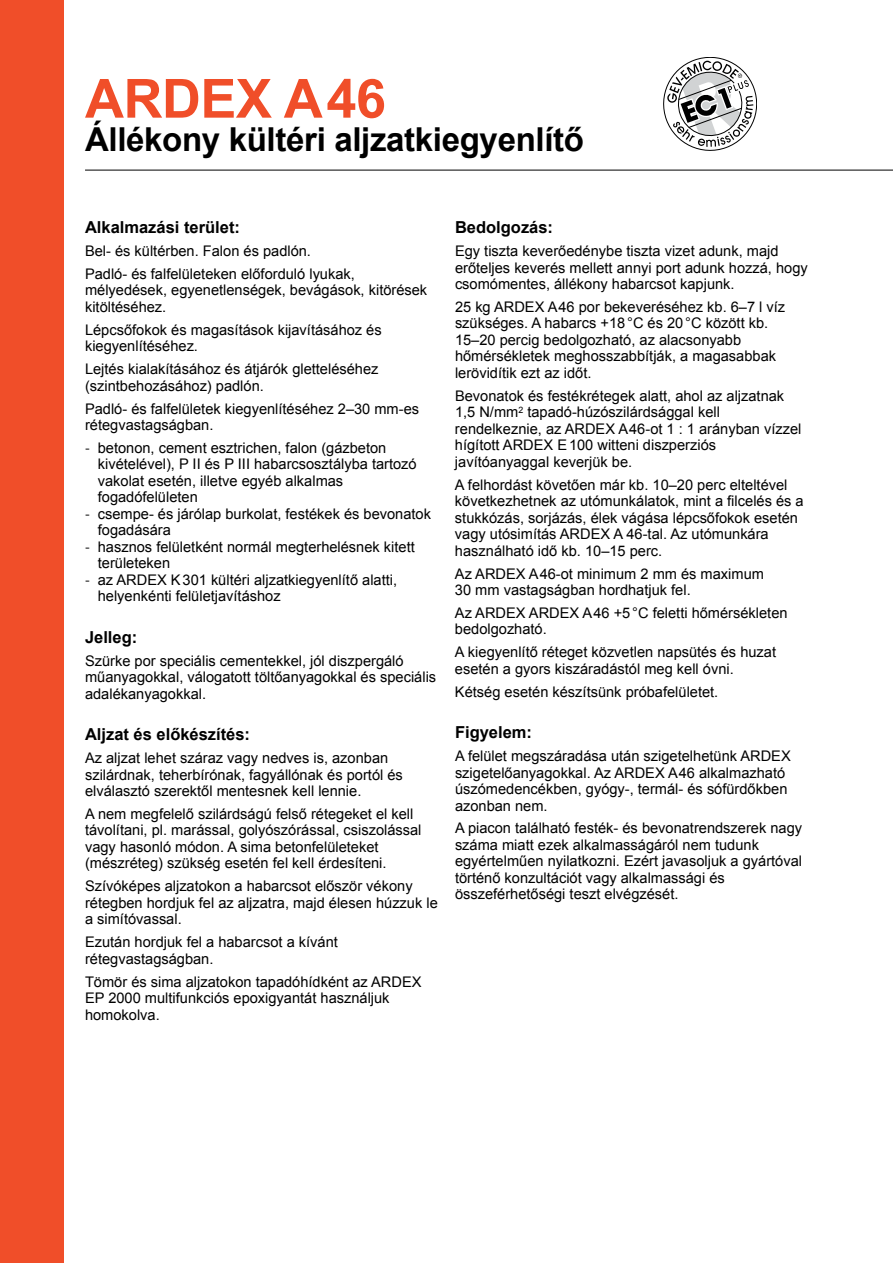
<style>
.page{position:relative;width:893px;height:1263px;background:#fff}
.page>*{position:absolute;margin:0;border:0;box-sizing:border-box;transform-origin:0 0}
.t1{font:700 54px "Arial";letter-spacing:-.01em;color:#f04e29}
.t2{font:700 33px "Arial";letter-spacing:-.01em;color:#000}
.t3{font:700 16.5px "Arial";color:#000}
.t4{font:14.7px/16.5px "Arial";color:#000}
.s1{font-family:"News Gothic BT"}
</style>
<div class="page">
<div style="left:0;top:0;width:64px;height:1263px;background:#f04e29"></div>
<hr style="left:85px;top:170px;width:808px;height:1px;background:#000">
<svg style="left:663px;top:57px;width:94px;height:94px"></svg>
<h1 class="t1" style="left:85px;top:63px;width:302px">ARDEX A46</h1>
<h2 class="t2" style="left:85px;top:117px;width:500px">Állékony kültéri aljzatkiegyenlítő</h2>
<p class="t3" style="left:85px;top:216px;width:156px">Alkalmazási terület:</p>
<p class="t4" style="left:85px;top:240px;width:271px;line-height:22.8px">Bel- és kültérben. Falon és padlón.<br>Padló- és falfelületeken előforduló lyukak,</p>
<p class="t4" style="left:85px;top:282px;width:344px">mélyedések, egyenetlenségek, bevágások, kitörések kitöltéséhez.</p>
<p class="t4" style="left:85px;top:321px;width:298px">Lépcsőfokok és magasítások kijavításához és kiegyenlítéséhez.</p>
<p class="t4" style="left:85px;top:361px;width:295px">Lejtés kialakításához és átjárók gletteléséhez (szintbehozásához) padlón.</p>
<p class="t4" style="left:85px;top:400px;width:336px">Padló- és falfelületek kiegyenlítéséhez 2–30 mm-es rétegvastagságban.</p>
<p class="t4" style="left:98px;top:440px;width:320px;text-indent:-13px"><span class="s1">-</span> betonon, cement esztrichen, falon (gázbeton kivételével), P II és P III habarcsosztályba tartozó vakolat esetén, illetve egyéb alkalmas fogadófelületen</p>
<p class="t4" style="left:98px;top:506px;width:335px;text-indent:-13px"><span class="s1">-</span> csempe- és járólap burkolat, festékek és bevonatok fogadására</p>
<p class="t4" style="left:98px;top:539px;width:319px;text-indent:-13px"><span class="s1">-</span> hasznos felületként normál megterhelésnek kitett területeken</p>
<p class="t4" style="left:98px;top:572px;width:301px;text-indent:-13px"><span class="s1">-</span> az ARDEX K301 kültéri aljzatkiegyenlítő alatti, helyenkénti felületjavításhoz</p>
<p class="t3" style="left:85px;top:626px;width:54px">Jelleg:</p>
<p class="t4" style="left:85px;top:652px;width:353px">Szürke por speciális cementekkel, jól diszpergáló műanyagokkal, válogatott töltőanyagokkal és speciális adalékanyagokkal.</p>
<p class="t3" style="left:85px;top:723px;width:167px">Aljzat és előkészítés:</p>
<p class="t4" style="left:85px;top:750px;width:319px">Az aljzat lehet száraz vagy nedves is, azonban szilárdnak, teherbírónak, fagyállónak és portól és elválasztó szerektől mentesnek kell lennie.</p>
<p class="t4" style="left:85px;top:806px;width:338px">A nem megfelelő szilárdságú felső rétegeket el kell távolítani, pl. marással, golyószórással, csiszolással vagy hasonló módon. A sima betonfelületeket (mészréteg) szükség esetén fel kell érdesíteni.</p>
<p class="t4" style="left:85px;top:878px;width:354px">Szívóképes aljzatokon a habarcsot először vékony rétegben hordjuk fel az aljzatra, majd élesen húzzuk le a simítóvassal.</p>
<p class="t4" style="left:85px;top:934px;width:254px">Ezután hordjuk fel a habarcsot a kívánt rétegvastagságban.</p>
<p class="t4" style="left:85px;top:973px;width:338px">Tömör és sima aljzatokon tapadóhídként az ARDEX<br>EP 2000 multifunkciós epoxigyantát használjuk homokolva.</p>
<p class="t3" style="left:455px;top:216px;width:100px">Bedolgozás:</p>
<p class="t4" style="left:455px;top:243px;width:354px">Egy tiszta keverőedénybe tiszta vizet adunk, majd erőteljes keverés mellett annyi port adunk hozzá, hogy csomómentes, állékony habarcsot kapjunk.</p>
<p class="t4" style="left:455px;top:299px;width:332px">25 kg ARDEX A46 por bekeveréséhez kb. 6–7 l víz szükséges. A habarcs +18°C és 20°C között kb.<br>15–20 percig bedolgozható, az alacsonyabb hőmérsékletek meghosszabbítják, a magasabbak lerövidítik ezt az időt.</p>
<p class="t4" style="left:455px;top:387px;width:348px">Bevonatok és festékrétegek alatt, ahol az aljzatnak 1,5 N/mm<sup>2</sup> tapadó-húzószilárdsággal kell rendelkeznie, az ARDEX A46-ot 1 : 1 arányban vízzel hígított ARDEX E100 witteni diszperziós javítóanyaggal keverjük be.</p>
<p class="t4" style="left:455px;top:476px;width:350px">A felhordást követően már kb. 10–20 perc elteltével következhetnek az utómunkálatok, mint a filcelés és a stukkózás, sorjázás, élek vágása lépcsőfokok esetén vagy utósimítás ARDEX A 46-tal. Az utómunkára használható idő kb. 10–15 perc.</p>
<p class="t4" style="left:455px;top:565px;width:311px">Az ARDEX A46-ot minimum 2 mm és maximum<br>30 mm vastagságban hordhatjuk fel.</p>
<p class="t4" style="left:455px;top:605px;width:334px">Az ARDEX ARDEX A46 +5°C feletti hőmérsékleten bedolgozható.</p>
<p class="t4" style="left:455px;top:644px;width:323px">A kiegyenlítő réteget közvetlen napsütés és huzat esetén a gyors kiszáradástól meg kell óvni.</p>
<p class="t4" style="left:455px;top:683px;width:265px">Kétség esetén készítsünk próbafelületet.</p>
<p class="t3" style="left:455px;top:721px;width:79px">Figyelem:</p>
<p class="t4" style="left:455px;top:748px;width:337px">A felület megszáradása után szigetelhetünk ARDEX szigetelőanyagokkal. Az ARDEX A46 alkalmazható úszómedencékben, gyógy-, termál- és sófürdőkben azonban nem.</p>
<p class="t4" style="left:455px;top:820px;width:349px">A piacon található festék- és bevonatrendszerek nagy száma miatt ezek alkalmasságáról nem tudunk egyértelműen nyilatkozni. Ezért javasoljuk a gyártóval történő konzultációt vagy alkalmassági és összeférhetőségi teszt elvégzését.</p>
</div>
